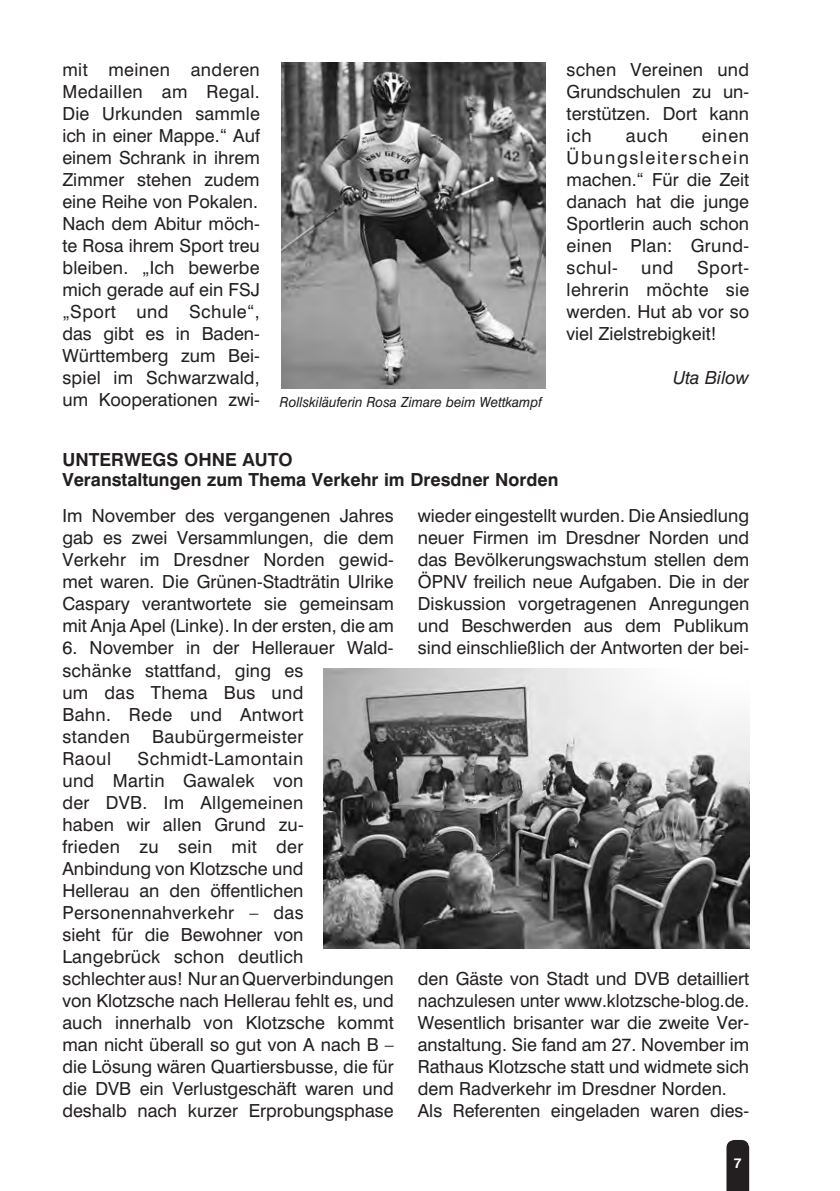
<style>
.page{position:relative;width:840px;height:1191px;background:#fff}
.page>*{position:absolute;margin:0;border:0;box-sizing:border-box;transform-origin:0 0}
.t1{font:18px/22px "Swiss 721 BT";color:#231f20;text-align:justify}
.t2{font:700 18px/20px "Swiss 721 BT";color:#231f20}
.t3{font:italic 18px "Swiss 721 BT";color:#231f20}
.t4{font:italic 14px "Swiss 721 BT";color:#231f20;scale:.96 1}
.t5{font:700 14px "Swiss 721 BT";color:#fff}
</style>
<div class="page">
<svg style="left:726px;top:1140px;width:22px;height:51px"></svg>
<img style="left:281px;top:62px;width:264px;height:326px">
<img style="left:323px;top:668px;width:425px;height:280px">
<p class="t1" style="left:62px;top:59px;width:199px">mit meinen anderen Medaillen am Regal.<br>Die Urkunden sammle ich in einer Mappe.“ Auf einem Schrank in ihrem Zimmer stehen zudem eine Reihe von Pokalen.<br>Nach dem Abitur möch&shy;te Rosa ihrem Sport treu bleiben. „Ich bewerbe mich gerade auf ein FSJ „Sport und Schule“, das gibt es in Baden-Württemberg zum Bei&shy;spiel im Schwarzwald, um Kooperationen zwi-</p>
<p class="t1" style="left:566px;top:59px;width:184px">schen Vereinen und Grundschulen zu un&shy;terstützen. Dort kann ich</p>
<p class="t1" style="left:566px;top:125px;width:184px;text-indent:135px">einen Übungsleiterschein machen.“ Für die Zeit danach hat die junge Sportlerin auch schon einen Plan: Grund&shy;schul-</p>
<p class="t1" style="left:625px;top:125px;width:44px">auch</p>
<p class="t1" style="left:566px;top:256px;width:184px;text-indent:130px">Sport&shy;lehrerin möchte sie werden. Hut ab vor so viel Zielstrebigkeit!</p>
<p class="t3" style="left:672px;top:367px;width:78px">Uta Bilow</p>
<p class="t1" style="left:641px;top:256px;width:34px">und</p>
<p class="t4" style="left:280px;top:393px;width:274px">Rollskiläuferin Rosa Zimare beim Wettkampf</p>
<p class="t2" style="left:62px;top:450px;width:497px">UNTERWEGS OHNE AUTO<br>Veranstaltungen zum Thema Verkehr im Dresdner Norden</p>
<p class="t1" style="left:62px;top:505px;width:333px">Im November des vergangenen Jahres gab es zwei Versammlungen, die dem Verkehr im Dresdner Norden gewid&shy;met waren. Die Grünen-Stadträtin Ulrike Caspary verantwortete sie gemeinsam mit Anja Apel (Linke). In der ersten, die am</p>
<p class="t1" style="left:62px;top:637px;width:332px;text-align:left">6. November in der Hellerauer Wald&shy;schänke stattfand, ging es<br>um das Thema Bus und<br>Bahn. Rede und Antwort<br>standen Baubürgermeister<br>Raoul</p>
<p class="t1" style="left:417px;top:505px;width:333px">wieder eingestellt wurden. Die Ansiedlung neuer Firmen im Dresdner Norden und das Bevölkerungswachstum stellen dem ÖPNV freilich neue Aufgaben. Die in der Diskussion vorgetragenen Anregungen und Beschwerden aus dem Publikum sind einschließlich der Antworten der bei-</p>
<p class="t1" style="left:62px;top:747px;width:333px;text-align:left;text-indent:75px">Schmidt-Lamontain<br>und Martin Gawalek von<br>der DVB. Im Allgemeinen<br>haben wir allen Grund zu-<br>frieden zu sein mit der<br>Anbindung von Klotzsche und<br>Hellerau an den öffentlichen<br>Personennahverkehr – das<br>sieht für die Bewohner von<br>Langebrück schon deutlich<br>schlechter aus! Nur an Querverbindungen von Klotzsche nach Hellerau fehlt es, und auch innerhalb von Klotzsche kommt man nicht überall so gut von A nach B – die Lösung wären Quartiersbusse, die für die DVB ein Verlustgeschäft waren und deshalb nach kurzer Erprobungsphase</p>
<p class="t1" style="left:417px;top:967px;width:333px;text-align:left">den Gäste von Stadt und DVB detailliert nachzulesen unter www.klotzsche-blog.de.<br>Wesentlich brisanter war die zweite Ver&shy;anstaltung. Sie fand am 27. November im Rathaus Klotzsche statt und widmete sich dem Radverkehr im Dresdner Norden.<br>Als Referenten eingeladen waren dies-</p>
<p class="t5" style="left:733px;top:1154px;width:9px">7</p>
</div>
